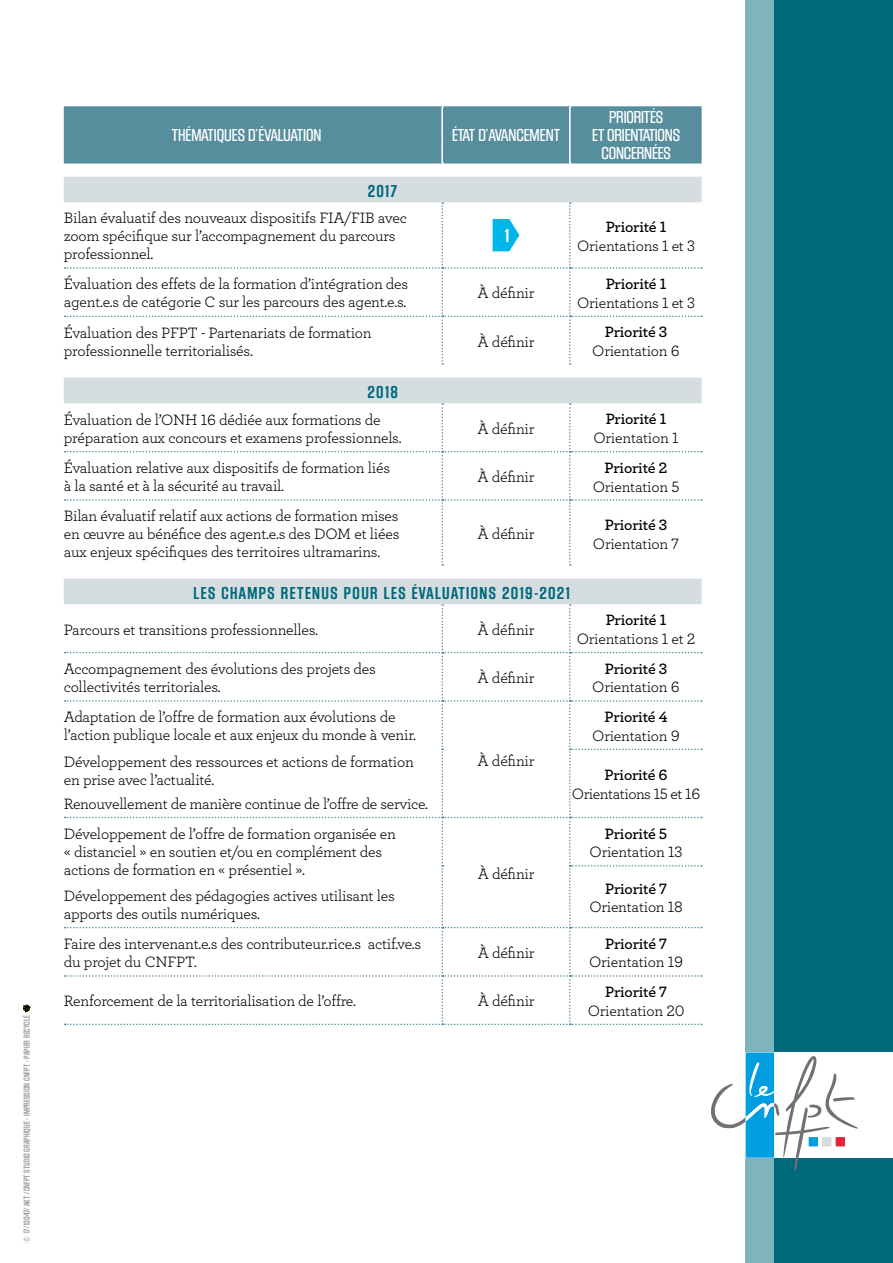
<style>
.page{position:relative;width:893px;height:1263px;background:#fff}
.page>*{position:absolute;margin:0;border:0;box-sizing:border-box;transform-origin:0 0}
.t1{font:19.5px "Block Gothic Bold Cond";color:#fff}
.t2{font:18px/18px "Block Gothic Med Cond";letter-spacing:-.005em;color:#fff;text-align:center}
.t3{font:18px "Block Gothic Bold Cond";letter-spacing:.065em;color:#00697b}
.t4{font:15.75px/18px "Archer Book LF";letter-spacing:-.015em;color:#000}
.t5{font:15.75px "Archer Semibold LF";letter-spacing:-.015em;color:#000}
.t6{font:9.15px "Block Gothic Bold Cond";letter-spacing:.01em;color:#9c9e9f}
</style>
<div class="page">
<div style="left:774px;top:0;width:119px;height:1263px;background:#00697b"></div>
<div style="left:746px;top:0;width:28px;height:1263px;background:#80b4bd"></div>
<div style="left:551px;top:1052px;width:342px;height:106px;background:#fff"></div>
<svg style="left:711px;top:1052px;width:147px;height:118px"></svg>
<div style="left:22px;top:1004px;width:9px;height:8px;border:1px solid #fff;border-radius:50%"></div>
<svg style="left:24px;top:1005px;width:6px;height:6px"></svg>
<svg style="left:64px;top:177px;width:638px;height:427px;fill:#d5dde1"></svg>
<svg style="left:65px;top:403px;width:637px;height:163px"></svg>
<svg style="left:65px;top:604px;width:637px;height:421px"></svg>
<div style="left:64px;top:106px;width:638px;height:58px;background:#578e9d"></div>
<svg style="left:65px;top:202px;width:637px;height:163px"></svg>
<p class="t6" style="left:22px;top:1243px;width:229px;rotate:-90deg">© 17/13047/ AKT /CNFPT STUDIO GRAPHIQUE - IMPRESSION CNFPT - PAPIER RECYCLÉ</p>
<p class="t2" style="left:172px;top:127px;width:151px">THÉMATIQUES D’ÉVALUATION</p>
<p class="t2" style="left:452px;top:127px;width:108px">ÉTAT D’AVANCEMENT</p>
<p class="t3" style="left:368px;top:181px;width:31px">2017</p>
<p class="t4" style="left:64px;top:209px;width:345px">Bilan évaluatif des nouveaux dispositifs FIA/FIB avec zoom spécifique sur l’accompagnement du parcours professionnel.</p>
<p class="t1" style="left:504px;top:225px;width:10px">1</p>
<p class="t4" style="left:64px;top:275px;width:346px">Évaluation des effets de la formation d’intégration des agent.e.s de catégorie C sur les parcours des agent.e.s.</p>
<p class="t4" style="left:478px;top:284px;width:58px">À définir</p>
<p class="t4" style="left:64px;top:323px;width:309px">Évaluation des PFPT - Partenariats de formation professionnelle territorialisés.</p>
<p class="t4" style="left:478px;top:332px;width:58px">À définir</p>
<p class="t2" style="left:592px;top:109px;width:89px">PRIORITÉS<br>ET ORIENTATIONS<br>CONCERNÉES</p>
<p class="t5" style="left:606px;top:217px;width:62px">Priorité 1</p>
<p class="t4" style="left:577px;top:236px;width:120px">Orientations 1 et 3</p>
<p class="t5" style="left:606px;top:274px;width:62px">Priorité 1</p>
<p class="t4" style="left:577px;top:293px;width:120px">Orientations 1 et 3</p>
<p class="t5" style="left:605px;top:322px;width:64px">Priorité 3</p>
<p class="t4" style="left:592px;top:341px;width:89px">Orientation 6</p>
<p class="t3" style="left:368px;top:382px;width:32px">2018</p>
<p class="t4" style="left:64px;top:410px;width:339px">Évaluation de l’ONH 16 dédiée aux formations de préparation aux concours et examens professionnels.</p>
<p class="t4" style="left:478px;top:419px;width:58px">À définir</p>
<p class="t4" style="left:64px;top:458px;width:328px">Évaluation relative aux dispositifs de formation liés à la santé et à la sécurité au travail.</p>
<p class="t4" style="left:478px;top:467px;width:58px">À définir</p>
<p class="t4" style="left:64px;top:506px;width:337px;text-align:justify">Bilan évaluatif relatif aux actions de formation mises en œuvre au bénéfice des agent.e.s des DOM et liées aux enjeux spécifiques des territoires ultramarins.</p>
<p class="t4" style="left:478px;top:524px;width:58px">À définir</p>
<p class="t5" style="left:606px;top:409px;width:62px">Priorité 1</p>
<p class="t4" style="left:593px;top:428px;width:87px">Orientation 1</p>
<p class="t5" style="left:605px;top:458px;width:64px">Priorité 2</p>
<p class="t4" style="left:593px;top:477px;width:88px">Orientation 5</p>
<p class="t5" style="left:605px;top:515px;width:64px">Priorité 3</p>
<p class="t4" style="left:593px;top:534px;width:88px">Orientation 7</p>
<p class="t3" style="left:194px;top:583px;width:121px">LES CHAMPS RETENUS</p>
<p class="t3" style="left:344px;top:583px;width:92px">POUR LES ÉVALUA</p>
<p class="t3" style="left:458px;top:583px;width:115px">TIONS 2019-2021</p>
<p class="t4" style="left:64px;top:620px;width:256px">Parcours et transitions professionnelles.</p>
<p class="t4" style="left:478px;top:620px;width:58px">À définir</p>
<p class="t4" style="left:64px;top:659px;width:314px">Accompagnement des évolutions des projets des collectivités territoriales.</p>
<p class="t4" style="left:478px;top:668px;width:58px">À définir</p>
<p class="t5" style="left:606px;top:610px;width:62px">Priorité 1</p>
<p class="t4" style="left:577px;top:629px;width:120px">Orientations 1 et 2</p>
<p class="t5" style="left:605px;top:659px;width:64px">Priorité 3</p>
<p class="t4" style="left:592px;top:678px;width:89px">Orientation 6</p>
<p class="t4" style="left:64px;top:707px;width:354px">Adaptation de l’offre de formation aux évolutions de l’action publique locale et aux enjeux du monde à venir.</p>
<p class="t4" style="left:64px;top:752px;width:352px">Développement des ressources et actions de formation en prise avec l’actualité.</p>
<p class="t4" style="left:64px;top:794px;width:366px">Renouvellement de manière continue de l’offre de service.</p>
<p class="t4" style="left:64px;top:824px;width:334px">Développement de l’offre de formation organisée en « distanciel » en soutien et/ou en complément des actions de formation en « présentiel ».</p>
<p class="t4" style="left:64px;top:886px;width:332px">Développement des pédagogies actives utilisant les apports des outils numériques.</p>
<p class="t4" style="left:478px;top:751px;width:58px">À définir</p>
<p class="t4" style="left:478px;top:864px;width:58px">À définir</p>
<p class="t4" style="left:64px;top:934px;width:359px">Faire des intervenant.e.s des contributeur.rice.s actif.ve.s du projet du CNFPT.</p>
<p class="t4" style="left:478px;top:943px;width:58px">À définir</p>
<p class="t4" style="left:64px;top:992px;width:294px">Renforcement de la territorialisation de l’offre.</p>
<p class="t4" style="left:478px;top:992px;width:58px">À définir</p>
<p class="t5" style="left:605px;top:707px;width:64px">Priorité 4</p>
<p class="t4" style="left:592px;top:726px;width:89px">Orientation 9</p>
<p class="t5" style="left:604px;top:765px;width:65px">Priorité 6</p>
<p class="t4" style="left:572px;top:784px;width:130px">Orientations 15 et 16</p>
<p class="t5" style="left:605px;top:823px;width:64px">Priorité 5</p>
<p class="t4" style="left:590px;top:843px;width:94px">Orientation 13</p>
<p class="t5" style="left:605px;top:878px;width:63px">Priorité 7</p>
<p class="t4" style="left:589px;top:898px;width:95px">Orientation 18</p>
<p class="t5" style="left:605px;top:934px;width:63px">Priorité 7</p>
<p class="t4" style="left:589px;top:953px;width:95px">Orientation 19</p>
<p class="t5" style="left:605px;top:982px;width:63px">Priorité 7</p>
<p class="t4" style="left:588px;top:1001px;width:98px">Orientation 20</p>
</div>
